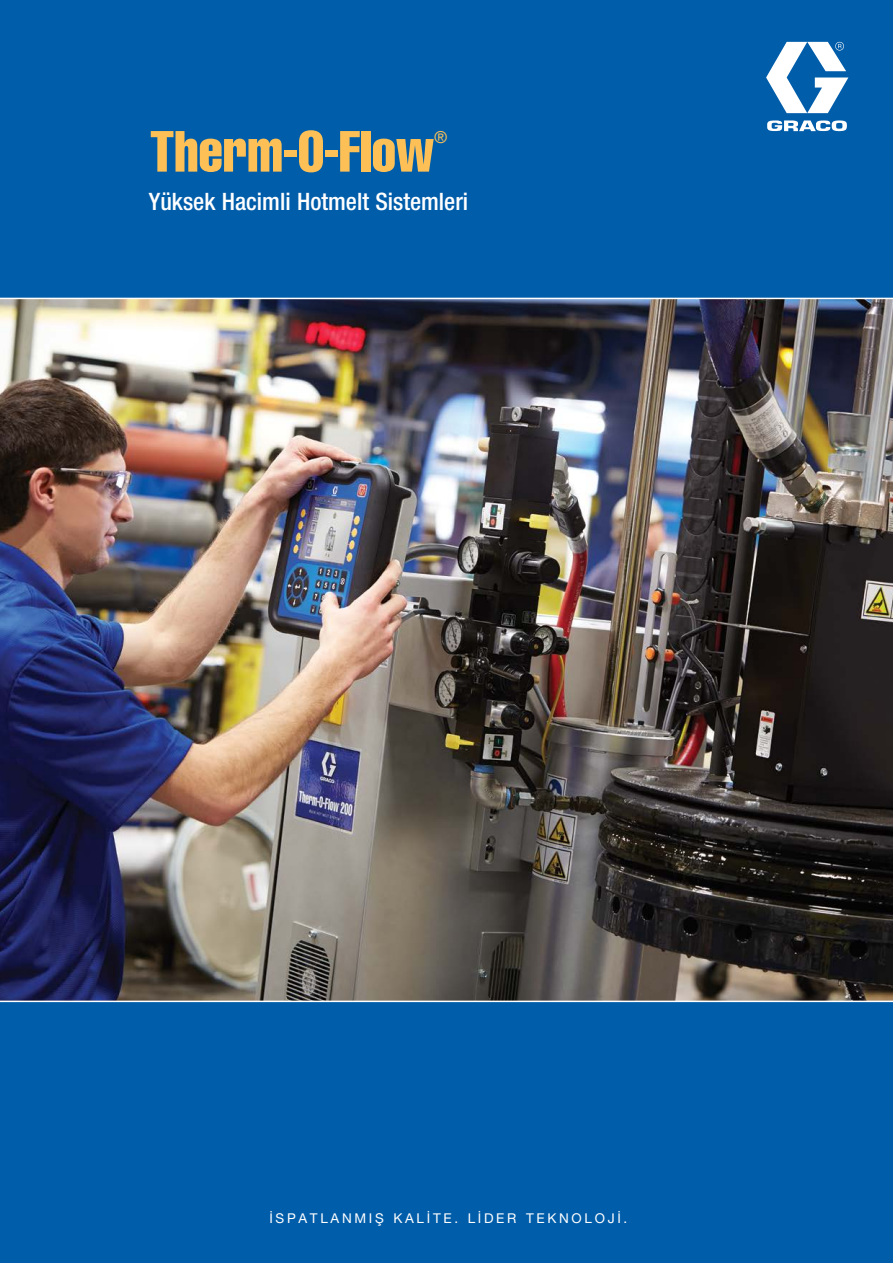
<style>
.page{position:relative;width:893px;height:1263px;background:#005daa}
.page>*{position:absolute;margin:0;border:0;box-sizing:border-box;transform-origin:0 0}
.t1{font:57px "Helvetica LT Std Comp";color:#fdc057}
.t2{font:500 condensed 24px "Helvetica Neue LTCE";color:#fff}
.t3{font:condensed 16.65px "Helvetica Neue LT Std";color:#fdc057}
.t4{font:13.5px "Helvetica Neue CELT";letter-spacing:.2em;color:#fff}
</style>
<div class="page">
<svg style="left:766px;top:42px;width:82px;height:89px"></svg>
<img style="left:0;top:299px;width:893px;height:701px">
<hr style="left:0;top:1000px;width:893px;height:2px;background:#fff">
<hr style="left:0;top:298px;width:893px;height:1px;background:#fff">
<h1 class="t1" style="left:150px;top:115px;width:286px">Therm-O-Flow</h1>
<p class="t3" style="left:434px;top:128px;width:15px">®</p>
<h2 class="t2" style="left:149px;top:187px;width:321px">Yüksek Hacimli Hotmelt Sistemleri</h2>
<p class="t4" style="left:269px;top:1209px;width:359px">İSPATLANMIŞ KALİTE. LİDER TEKNOLOJİ.</p>
</div>
